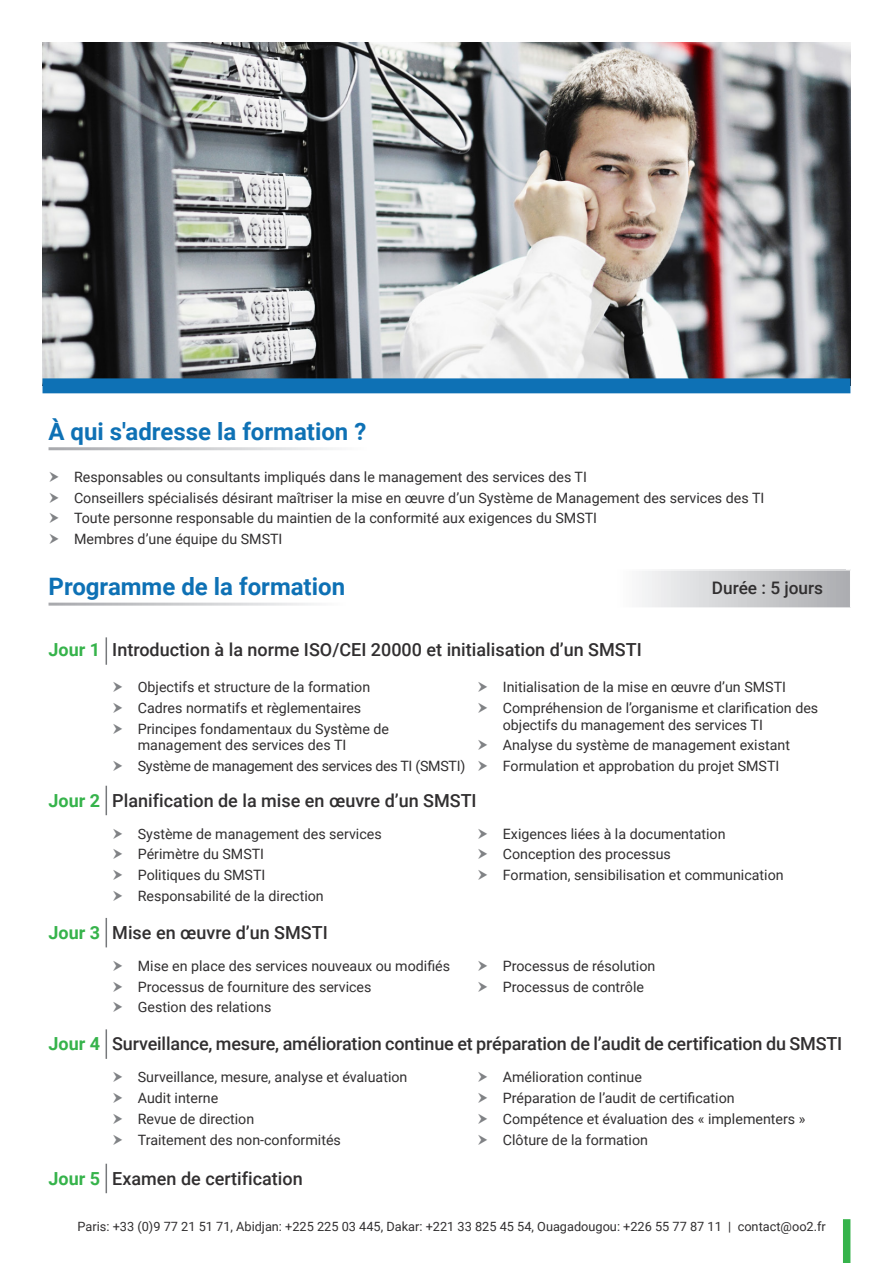
<style>
.page{position:relative;width:893px;height:1263px;background:#fff}
.page>*{position:absolute;margin:0;border:0;box-sizing:border-box;transform-origin:0 0}
.t1{font:700 24px "Roboto";color:#0e71b5}
.t2{font:500 18px "Roboto";color:#312f30}
.t3{font:700 18px "Roboto";color:#36b34b}
.t4{font:500 17.25px "Roboto";color:#312f30}
.t5{font:14.25px/16.5px "Roboto";color:#312f30}
.t6{font:14.25px "Roboto";letter-spacing:-.02em;color:#312f30}
.Bullet_Points{font:12.75px "Roboto";color:#312f30}
</style>
<div class="page">
<img style="left:43px;top:43px;width:807px;height:335px">
<div style="left:43px;top:378px;width:807px;height:15px;background:#0e71b5"></div>
<svg style="left:642px;top:571px;width:208px;height:37px;background:#cfd0d2"></svg>
<svg style="left:106px;top:637px;width:1px;height:28px"></svg>
<svg style="left:106px;top:786px;width:1px;height:29px"></svg>
<svg style="left:106px;top:918px;width:1px;height:29px"></svg>
<hr style="left:106px;top:1029px;width:1px;height:30px;background:#76787b">
<svg style="left:106px;top:1164px;width:1px;height:29px"></svg>
<div style="left:843px;top:1219px;width:7px;height:44px;background:#36b34b"></div>
<p class="t1" style="left:49px;top:414px;width:319px">À qui s'adresse la formation ?</p>
<p class="t5" style="left:74px;top:468px;width:514px">Responsables ou consultants impliqués dans le management des services des TI</p>
<p class="t5" style="left:74px;top:489px;width:692px">Conseillers spécialisés désirant maîtriser la mise en œuvre d’un Système de Management des services des TI</p>
<p class="t5" style="left:74px;top:510px;width:525px">Toute personne responsable du maintien de la conformité aux exigences du SMSTI</p>
<p class="t5" style="left:74px;top:530px;width:210px">Membres d’une équipe du SMSTI</p>
<p class="t1" style="left:49px;top:570px;width:298px">Programme de la formation</p>
<p class="t4" style="left:712px;top:576px;width:113px">Durée : 5 jours</p>
<p class="t3" style="left:49px;top:637px;width:53px">Jour 1</p>
<p class="t2" style="left:112px;top:637px;width:531px">Introduction à la norme ISO/CEI 20000 et initialisation d’un SMSTI</p>
<p class="t5" style="left:138px;top:679px;width:234px">Objectifs et structure de la formation</p>
<p class="t5" style="left:138px;top:699px;width:225px">Cadres normatifs et règlementaires</p>
<p class="t5" style="left:138px;top:720px;width:253px">Principes fondamentaux du Système de management des services des TI</p>
<p class="t6" style="left:138px;top:756px;width:329px">Système de management des services des TI (SMSTI)</p>
<p class="t5" style="left:503px;top:679px;width:285px">Initialisation de la mise en œuvre d’un SMSTI</p>
<p class="t5" style="left:503px;top:699px;width:317px">Compréhension de l’organisme et clarification des objectifs du management des services TI</p>
<p class="t5" style="left:503px;top:737px;width:289px">Analyse du système de management existant</p>
<p class="t5" style="left:503px;top:757px;width:278px">Formulation et approbation du projet SMSTI</p>
<p class="t3" style="left:49px;top:788px;width:53px">Jour 2</p>
<p class="t2" style="left:112px;top:788px;width:366px">Planification de la mise en œuvre d’un SMSTI</p>
<p class="t5" style="left:138px;top:825px;width:245px">Système de management des services</p>
<p class="t5" style="left:138px;top:845px;width:128px">Périmètre du SMSTI</p>
<p class="t5" style="left:138px;top:866px;width:129px">Politiques du SMSTI</p>
<p class="t5" style="left:138px;top:887px;width:188px">Responsabilité de la direction</p>
<p class="t3" style="left:49px;top:920px;width:53px">Jour 3</p>
<p class="t2" style="left:112px;top:920px;width:217px">Mise en œuvre d’un SMSTI</p>
<p class="t5" style="left:138px;top:957px;width:314px">Mise en place des services nouveaux ou modifiés</p>
<p class="t5" style="left:138px;top:978px;width:235px">Processus de fourniture des services</p>
<p class="t5" style="left:138px;top:998px;width:135px">Gestion des relations</p>
<p class="t5" style="left:503px;top:825px;width:224px">Exigences liées à la documentation</p>
<p class="t5" style="left:503px;top:845px;width:170px">Conception des processus</p>
<p class="t5" style="left:503px;top:866px;width:282px">Formation, sensibilisation et communication</p>
<p class="t5" style="left:503px;top:957px;width:154px">Processus de résolution</p>
<p class="t5" style="left:503px;top:978px;width:143px">Processus de contrôle</p>
<p class="t3" style="left:49px;top:1031px;width:53px">Jour 4</p>
<p class="t2" style="left:112px;top:1031px;width:731px">Surveillance, mesure, amélioration continue et préparation de l’audit de certification du SMSTI</p>
<p class="t5" style="left:138px;top:1068px;width:271px">Surveillance, mesure, analyse et évaluation</p>
<p class="t5" style="left:138px;top:1089px;width:82px">Audit interne</p>
<p class="t5" style="left:138px;top:1110px;width:118px">Revue de direction</p>
<p class="t5" style="left:138px;top:1131px;width:205px">Traitement des non-conformités</p>
<p class="t5" style="left:503px;top:1068px;width:141px">Amélioration continue</p>
<p class="t5" style="left:503px;top:1089px;width:233px">Préparation de l’audit de certification</p>
<p class="t5" style="left:503px;top:1110px;width:304px">Compétence et évaluation des « implementers »</p>
<p class="t5" style="left:503px;top:1131px;width:147px">Clôture de la formation</p>
<p class="t3" style="left:49px;top:1166px;width:53px">Jour 5</p>
<p class="t2" style="left:112px;top:1166px;width:192px">Examen de certification</p>
<p class="Bullet_Points" style="left:78px;top:1218px;width:750px">Paris: +33 (0)9 77 21 51 71, Abidjan: +225 225 03 445, Dakar: +221 33 825 45 54, Ouagadougou: +226 55 77 87 11 | contact@oo2.fr</p>
</div>
